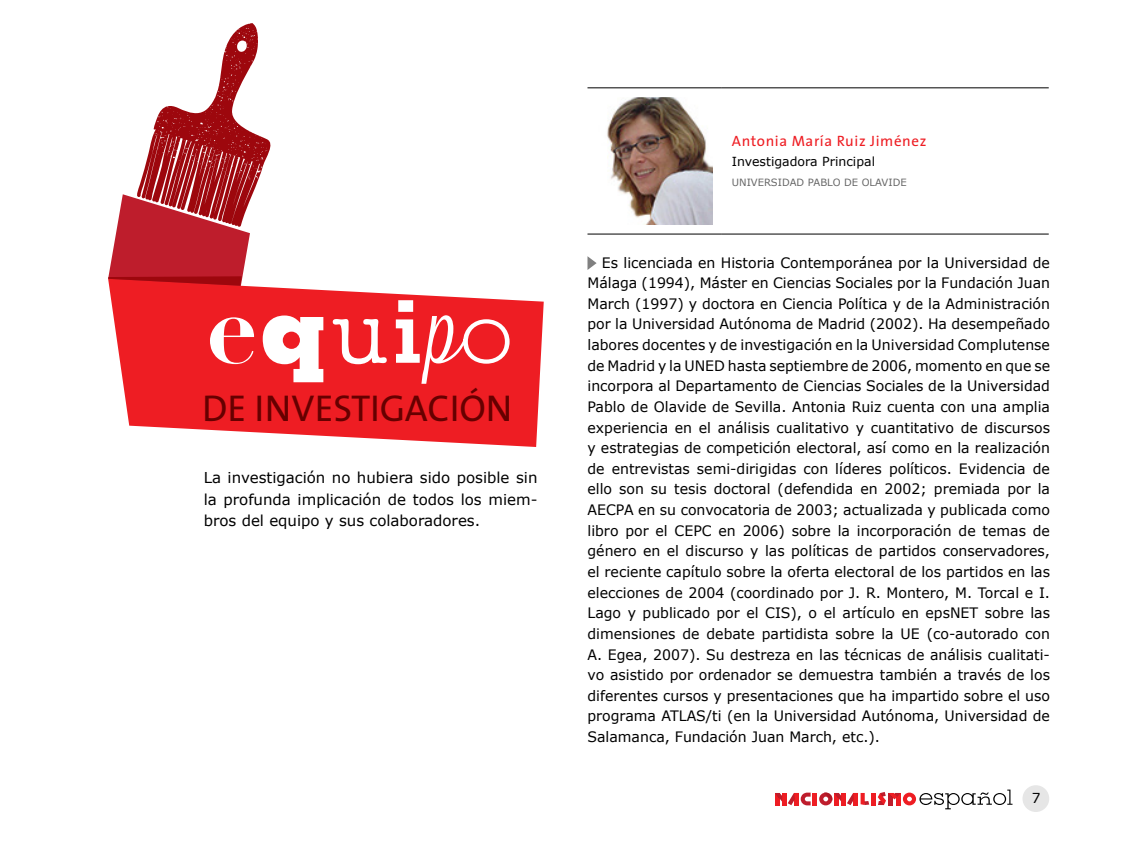
<style>
.page{position:relative;width:1125px;height:844px;background:#fff}
.page>*{position:absolute;margin:0;border:0;box-sizing:border-box;transform-origin:0 0}
.t1{font:37.5px "The Sans";color:#600}
.t2{font:15px/21.2px "Verdana";color:#000;text-align:justify}
.t3{font:15px "The Sans";letter-spacing:.04em;color:#ee1d23}
.t4{font:14.38px/20.6px "Verdana";color:#000;text-align:justify}
.t5{font:13.75px "Verdana";color:#000}
.t6{font:12.5px "Verdana";color:#000}
.t7{font:10px "Verdana";color:#666}
</style>
<div class="page">
<div style="left:1022px;top:785px;width:27px;height:27px;background:#e6e6e6;border-radius:50%"></div>
<hr style="left:813px;top:793px;width:4px;height:12px;background:#ee1d23">
<div style="left:871px;top:793px;width:5px;height:12px;background:#ee1d23"></div>
<svg style="left:775px;top:792px;width:36px;height:13px"></svg>
<svg style="left:819px;top:792px;width:50px;height:13px"></svg>
<svg style="left:878px;top:789px;width:135px;height:20px"></svg>
<svg style="left:123px;top:299px;width:421px;height:148px;fill:#ee1d23"></svg>
<hr style="left:588px;top:88px;width:134px;height:1px;background:#000">
<hr style="left:722px;top:88px;width:327px;height:1px;background:#000">
<hr style="left:588px;top:234px;width:134px;height:1px;background:#000">
<hr style="left:722px;top:234px;width:327px;height:1px;background:#000">
<img style="left:607px;top:98px;width:105px;height:126px">
<svg style="left:588px;top:256px;width:9px;height:14px"></svg>
<svg style="left:108px;top:23px;width:402px;height:361px"></svg>
<h1 class="t1" style="left:202px;top:377px;width:312px">DE INVESTIGACIÓN</h1>
<p class="t2" style="left:204px;top:467px;width:335px">La investigación no hubiera sido posible sin la profunda implicación de todos los miem&shy;bros del equipo y sus colaboradores.</p>
<p class="t3" style="left:732px;top:129px;width:196px">Antonia María Ruiz Jiménez</p>
<p class="t6" style="left:732px;top:154px;width:145px">Investigadora Principal</p>
<p class="t7" style="left:732px;top:176px;width:176px">UNIVERSIDAD PABLO DE OLAVIDE</p>
<p class="t4" style="left:588px;top:251px;width:464px;text-indent:14px">Es licenciada en Historia Contemporánea por la Universidad de Málaga (1994), Máster en Ciencias Sociales por la Fundación Juan March (1997) y doctora en Ciencia Política y de la Administración por la Universidad Autónoma de Madrid (2002). Ha desempeñado labores docentes y de investigación en la Universidad Complutense de Madrid y la UNED hasta septiembre de 2006, momento en que se incorpora al Departamento de Ciencias Sociales de la Universidad Pablo de Olavide de Sevilla. Antonia Ruiz cuenta con una amplia experiencia en el análisis cualitativo y cuantitativo de discursos y estrategias de competición electoral, así como en la realización de entrevistas semi-dirigidas con líderes políticos. Evidencia de ello son su tesis doctoral (defendida en 2002; premiada por la AECPA en su convocatoria de 2003; actualizada y publicada como libro por el CEPC en 2006) sobre la incorporación de temas de género en el discurso y las políticas de partidos conservadores, el reciente capítulo sobre la oferta electoral de los partidos en las elecciones de 2004 (coordinado por J. R. Montero, M. Torcal e I.<br>Lago y publicado por el CIS), o el artículo en epsNET sobre las dimensiones de debate partidista sobre la UE (co-autorado con A. Egea, 2007). Su destreza en las técnicas de análisis cualitati&shy;vo asistido por ordenador se demuestra también a través de los diferentes cursos y presentaciones que ha impartido sobre el uso programa ATLAS/ti (en la Universidad Autónoma, Universidad de Salamanca, Fundación Juan March, etc.).</p>
<p class="t5" style="left:1032px;top:789px;width:10px">7</p>
</div>
